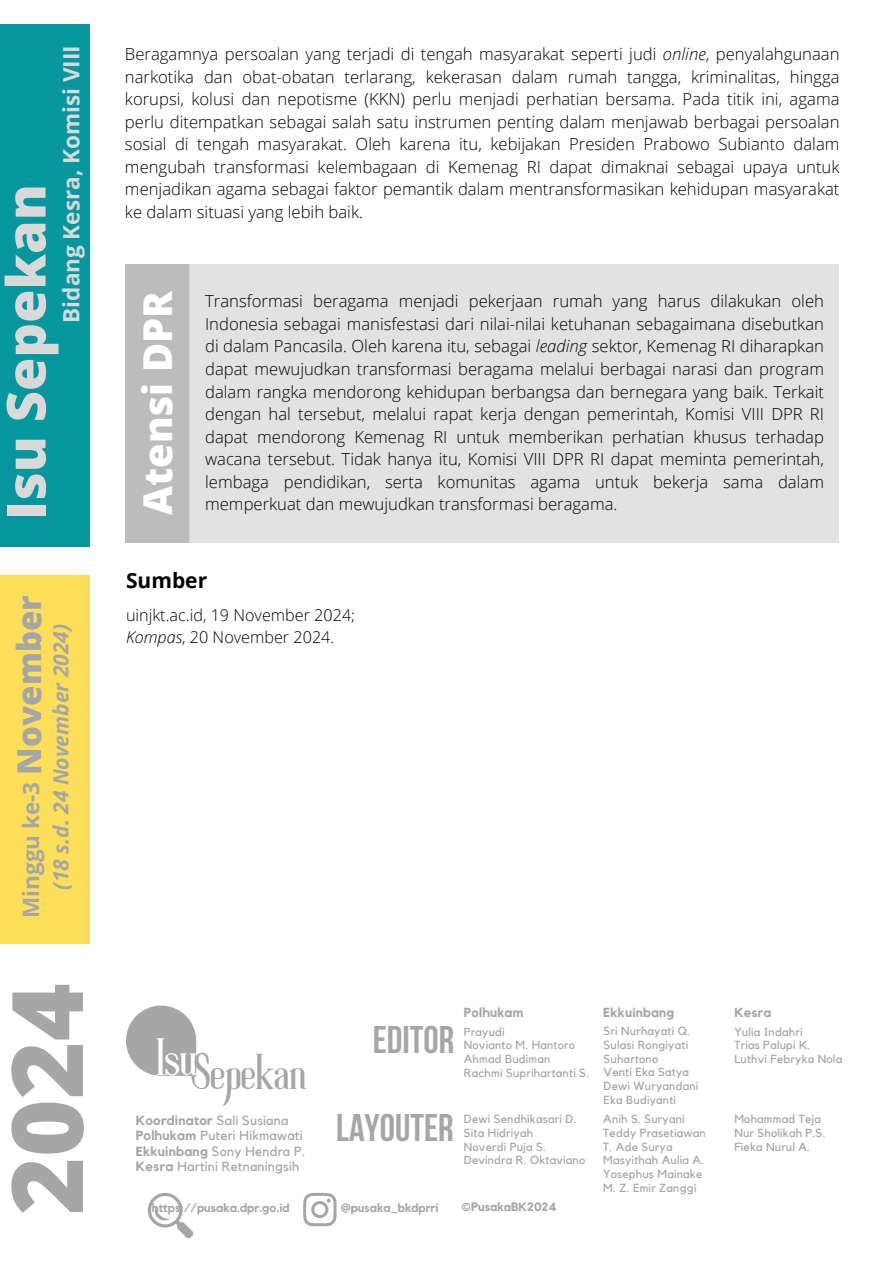
<style>
.page{position:relative;width:894px;height:1264px;background:#fff}
.page>*{position:absolute;margin:0;border:0;box-sizing:border-box;transform-origin:0 0}
.t1{font:800 98.85px "Open Sans";color:#a6a6a6}
.t2{font:800 54px "Open Sans";color:#d9d9d9}
.t3{font:47.55px "Roller Coaster";color:#fff}
.t4{font:45.3px "Roller Coaster";color:#a6a6a6}
.t5{font:800 39.75px "Open Sans";color:#fff}
.t6{font:700 38.4px "Bebas Neue";color:#a6a6a6}
.t7{font:800 33px "Open Sans";color:#a6a6a6}
.t8{font:700 22.5px "Open Sans";color:#d9d9d9}
.t9{font:700 22.5px "Open Sans";color:#a6a6a6}
.t10{font:italic 700 21px "Open Sans";color:#a6a6a6}
.t11{font:700 21px "Open Sans";color:#000}
.t12{font:300 16.65px/22.5px "Open Sans";color:#000;text-align:justify}
.t13{font:300 16.2px "Open Sans";color:#000}
.t14{font:13.2px "Kollektif";letter-spacing:.02em;color:#a6a6a6}
.t15{font:700 13.2px "Kollektif";letter-spacing:.02em;color:#a6a6a6}
.t16{font:700 13.05px "Kollektif";letter-spacing:.02em;color:#a6a6a6}
.t17{font:700 12px "Kollektif";color:#a6a6a6}
.t18{font:11.7px "Kollektif";letter-spacing:.02em;color:#a6a6a6}
.s1{font-style:italic}
.s2{font-weight:400}
.s3{font-weight:700}
</style>
<div class="page">
<div style="left:125px;top:264px;width:64px;height:278px;background:#bcbcbc"></div>
<div style="left:189px;top:264px;width:649px;height:278px;background:#e2e2e2"></div>
<div style="left:0;top:25px;width:89px;height:522px;background:#04979d"></div>
<div style="left:0;top:575px;width:89px;height:368px;background:#ffde59"></div>
<svg style="left:126px;top:1005px;width:70px;height:70px"></svg>
<svg style="left:303px;top:1192px;width:33px;height:34px"></svg>
<svg style="left:148px;top:1192px;width:45px;height:46px"></svg>
<p class="t8" style="left:55px;top:323px;width:279px;rotate:-90deg">Bidang Kesra, Komisi VIII</p>
<p class="t2" style="left:-12px;top:520px;width:337px;rotate:-90deg">Isu Sepekan</p>
<p class="t7" style="left:6px;top:774px;width:181px;rotate:-90deg">November</p>
<p class="t9" style="left:15px;top:918px;width:138px;rotate:-90deg">Minggu ke-3</p>
<p class="t10" style="left:46px;top:889px;width:268px;rotate:-90deg">(18 s.d. 24 November 2024)</p>
<p class="t1" style="left:-23px;top:1214px;width:233px;rotate:-90deg">2024</p>
<p class="t12" style="left:125px;top:43px;width:715px">Beragamnya persoalan yang terjadi di tengah masyarakat seperti judi <span class="s1">online</span>, penyalahgunaan narkotika dan obat-obatan terlarang, kekerasan dalam rumah tangga, kriminalitas, hingga korupsi, kolusi dan nepotisme (KKN) perlu menjadi perhatian bersama. Pada titik ini, agama perlu ditempatkan sebagai salah satu instrumen penting dalam menjawab berbagai persoalan sosial di tengah masyarakat. Oleh karena itu, kebijakan Presiden Prabowo Subianto dalam mengubah transformasi kelembagaan di Kemenag RI dapat dimaknai sebagai upaya untuk menjadikan agama sebagai faktor pemantik dalam mentransformasikan kehidupan masyarakat ke dalam situasi yang lebih baik.</p>
<p class="t5" style="left:130px;top:515px;width:226px;rotate:-90deg">Atensi DPR</p>
<p class="t12" style="left:205px;top:290px;width:620px">Transformasi beragama menjadi pekerjaan rumah yang harus dilakukan oleh Indonesia sebagai manisfestasi dari nilai-nilai ketuhanan sebagaimana disebutkan di dalam Pancasila. Oleh karena itu, sebagai <span class="s1">leading</span> sektor, Kemenag RI diharapkan dapat mewujudkan transformasi beragama melalui berbagai narasi dan program dalam rangka mendorong kehidupan berbangsa dan bernegara yang baik. Terkait dengan hal tersebut, melalui rapat kerja dengan pemerintah, Komisi VIII DPR RI dapat mendorong Kemenag RI untuk memberikan perhatian khusus terhadap wacana tersebut. Tidak hanya itu, Komisi VIII DPR RI dapat meminta pemerintah, lembaga pendidikan, serta komunitas agama untuk bekerja sama dalam</p>
<p class="t12" style="left:205px;top:492px;width:414px">memperkuat dan mewujudkan transformasi beragama.</p>
<p class="t11" style="left:126px;top:566px;width:83px">Sumber</p>
<p class="t13" style="left:126px;top:603px;width:230px">uinjkt.ac.id, 19 November 2024;</p>
<p class="t13" style="left:126px;top:626px;width:210px"><span class="s1">Kompas</span>, 20 November 2024.</p>
<h2 class="t3" style="left:157px;top:1039px;width:43px">Isu</h2>
<p class="t4" style="left:191px;top:1054px;width:117px">Sepekan</p>
<p class="t15" style="left:136px;top:1113px;width:154px">Koordinator <span class="s2">Sali Susiana</span></p>
<p class="t14" style="left:136px;top:1129px;width:168px"><span class="s3">Polhukam</span> Puteri Hikmawati</p>
<p class="t14" style="left:136px;top:1144px;width:171px"><span class="s3">Ekkuinbang</span> Sony Hendra P.</p>
<h5 class="t14" style="left:136px;top:1160px;width:165px"><span class="s3">Kesra</span> Hartini Retnaningsih</h5>
<h6 class="t17" style="left:152px;top:1202px;width:139px">https://pusaka.dpr.go.id</h6>
<p class="t6" style="left:372px;top:1024px;width:83px">EDITOR</p>
<p class="t16" style="left:463px;top:1006px;width:61px">Polhukam</p>
<p class="t18" style="left:463px;top:1026px;width:42px">Prayudi</p>
<h5 class="t18" style="left:463px;top:1039px;width:113px">Novianto M. Hantoro</h5>
<p class="t18" style="left:463px;top:1053px;width:88px">Ahmad Budiman</p>
<p class="t18" style="left:463px;top:1067px;width:127px">Rachmi Suprihartanti S.</p>
<p class="t6" style="left:336px;top:1112px;width:119px">LAYOUTER</p>
<p class="t18" style="left:463px;top:1113px;width:114px">Dewi Sendhikasari D.</p>
<h1 class="t18" style="left:463px;top:1127px;width:71px">Sita Hidriyah</h1>
<h3 class="t18" style="left:463px;top:1141px;width:84px">Noverdi Puja S.</h3>
<h3 class="t18" style="left:463px;top:1154px;width:123px">Devindra R. Oktaviano</h3>
<p class="t17" style="left:340px;top:1202px;width:99px">@pusaka_bkdprri</p>
<p class="t17" style="left:461px;top:1201px;width:97px">©PusakaBK2024</p>
<p class="t16" style="left:603px;top:1006px;width:72px">Ekkuinbang</p>
<p class="t18" style="left:603px;top:1025px;width:88px">Sri Nurhayati Q.</p>
<p class="t18" style="left:603px;top:1039px;width:86px">Sulasi Rongiyati</p>
<p class="t18" style="left:603px;top:1053px;width:56px">Suhartono</p>
<p class="t18" style="left:603px;top:1066px;width:87px">Venti Eka Satya</p>
<p class="t18" style="left:603px;top:1080px;width:96px">Dewi Wuryandani</p>
<p class="t18" style="left:603px;top:1094px;width:74px">Eka Budiyanti</p>
<p class="t18" style="left:603px;top:1113px;width:83px">Anih S. Suryani</p>
<p class="t18" style="left:603px;top:1127px;width:104px">Teddy Prasetiawan</p>
<h4 class="t18" style="left:603px;top:1141px;width:71px">T. Ade Surya</h4>
<p class="t18" style="left:603px;top:1154px;width:102px">Masyithah Aulia A.</p>
<p class="t18" style="left:603px;top:1168px;width:100px">Yosephus Mainake</p>
<p class="t18" style="left:603px;top:1182px;width:95px">M. Z. Emir Zanggi</p>
<p class="t16" style="left:734px;top:1006px;width:39px">Kesra</p>
<p class="t18" style="left:734px;top:1026px;width:70px">Yulia Indahri</p>
<p class="t18" style="left:734px;top:1039px;width:77px">Trias Palupi K.</p>
<p class="t18" style="left:734px;top:1053px;width:109px">Luthvi Febryka Nola</p>
<p class="t18" style="left:734px;top:1113px;width:88px">Mohammad Teja</p>
<p class="t18" style="left:734px;top:1127px;width:93px">Nur Sholikah P.S.</p>
<p class="t18" style="left:734px;top:1141px;width:77px">Fieka Nurul A.</p>
</div>
